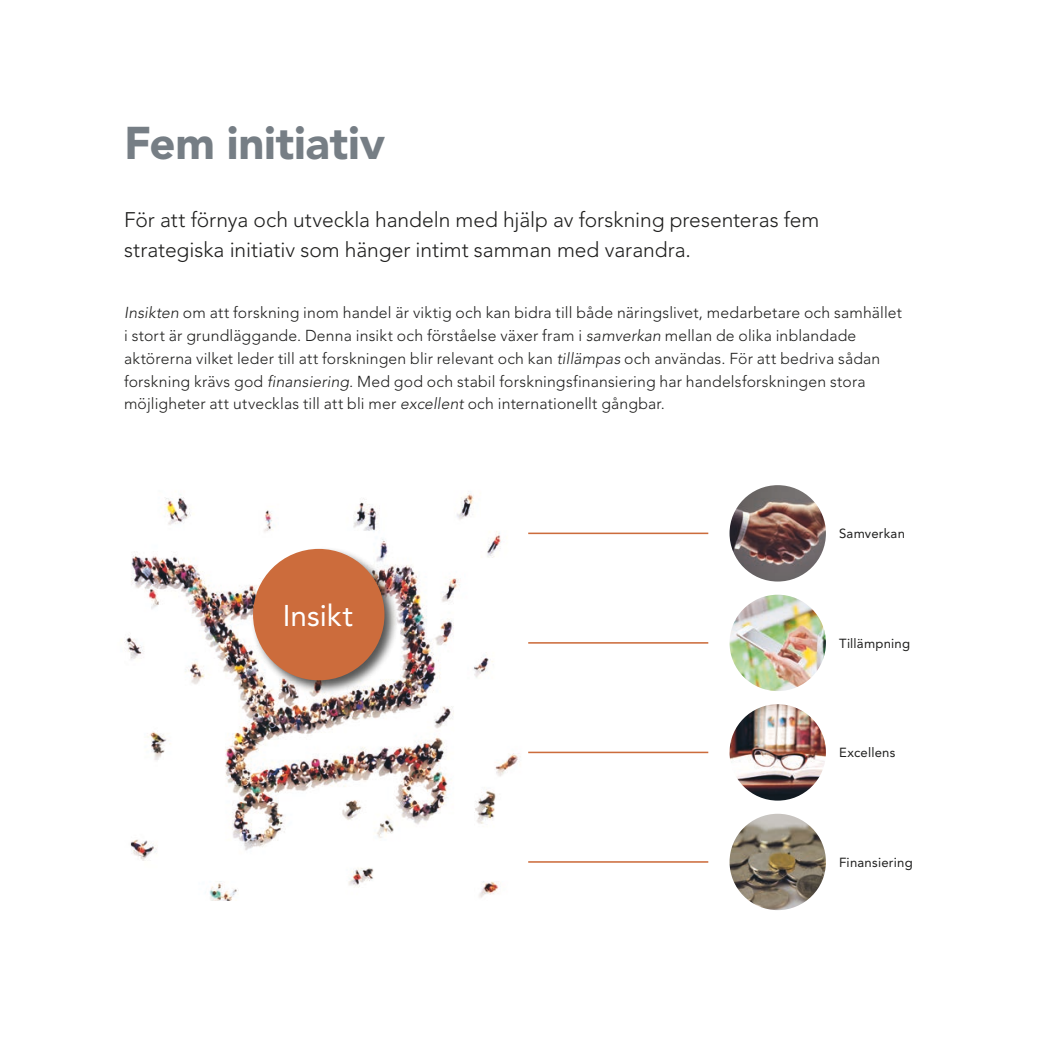
<style>
.page{position:relative;width:1042px;height:1042px;background:#fff}
.page>*{position:absolute;margin:0;border:0;box-sizing:border-box;transform-origin:0 0}
.t1{font:900 45.5px "Avenir LT Std";letter-spacing:-.005em;color:#767e85}
.t2{font:29.75px "Avenir LT Std";letter-spacing:-.005em;color:#fff}
.t3{font:300 21px/29.8px "Avenir LT Std";color:#1f1f1e}
.t4{font:300 15.75px/22.8px "Avenir LT Std";letter-spacing:.01em;color:#1f1f1e}
.t5{font:13.12px "Avenir LT Std";letter-spacing:.02em;color:#1f1f1e}
.s1{font-style:italic}
</style>
<div class="page">
<img style="left:729px;top:814px;width:97px;height:96px;border-radius:48px">
<img style="left:729px;top:704px;width:97px;height:96px;border-radius:48px">
<img style="left:729px;top:595px;width:97px;height:96px;border-radius:48px">
<img style="left:729px;top:485px;width:97px;height:96px;border-radius:48px">
<img style="left:124px;top:491px;width:397px;height:409px">
<hr style="left:528px;top:532px;width:180px;height:2px;background:#cc6c3c">
<hr style="left:528px;top:642px;width:180px;height:1px;background:#cc6c3c">
<hr style="left:528px;top:751px;width:180px;height:2px;background:#cc6c3c">
<hr style="left:528px;top:861px;width:180px;height:2px;background:#cc6c3c">
<div style="left:251px;top:547px;width:148px;height:148px;background:#1f1f1e;opacity:.75"></div>
<div style="left:253px;top:549px;width:131px;height:131px;background:#cc6c3c;border-radius:50%"></div>
<h1 class="t1" style="left:124px;top:116px;width:262px">Fem initiativ</h1>
<h3 class="t3" style="left:124px;top:205px;width:697px">För att förnya och utveckla handeln med hjälp av forskning presenteras fem strategiska initiativ som hänger intimt samman med varandra.</h3>
<p class="t4" style="left:124px;top:302px;width:779px"><span class="s1">Insikten</span> om att forskning inom handel är viktig och kan bidra till både näringslivet, medarbetare och samhället i stort är grundläggande. Denna insikt och förståelse växer fram i <span class="s1">samverkan</span> mellan de olika inblandade aktörerna vilket leder till att forskningen blir relevant och kan <span class="s1">tillämpas</span> och användas. För att bedriva sådan forskning krävs god <span class="s1">finansiering.</span> Med god och stabil forskningsfinansiering har handelsforskningen stora möjligheter att utvecklas till att bli mer <span class="s1">excellent</span> och internationellt gångbar.</p>
<h2 class="t2" style="left:283px;top:598px;width:71px">Insikt</h2>
<p class="t5" style="left:839px;top:526px;width:67px">Samverkan</p>
<p class="t5" style="left:839px;top:636px;width:73px">Tillämpning</p>
<p class="t5" style="left:839px;top:745px;width:58px">Excellens</p>
<p class="t5" style="left:839px;top:855px;width:75px">Finansiering</p>
</div>
